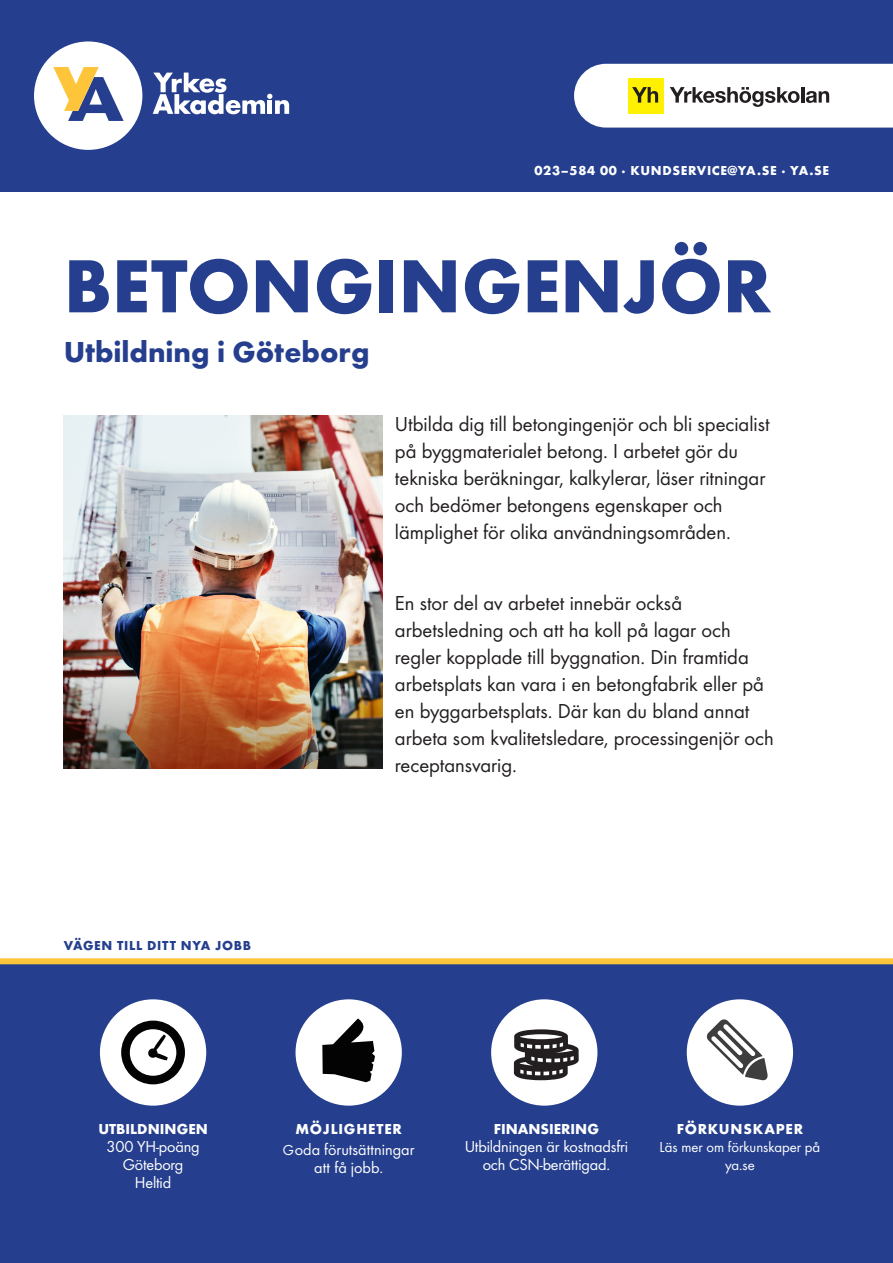
<style>
.page{position:relative;width:893px;height:1263px;background:#fff}
.page>*{position:absolute;margin:0;border:0;box-sizing:border-box;transform-origin:0 0}
.Rub1{font:700 78px "Futura";letter-spacing:-.005em;color:#253f8e}
.Underrubrik{font:700 30px "Futura";letter-spacing:-.005em;color:#253f8e}
.Ingress{font:21px/27px "Futura Boo";color:#231f20}
.Rub3{font:16.5px/18px "Futura Boo";letter-spacing:-.01em;color:#fff;text-align:center}
.Bröd1_Futura{font:15px/18px "Futura Boo";color:#fff;text-align:center}
.Rub3-2{font:700 15px "Futura";letter-spacing:.01em;color:#fff}
.Rub3-3{font:700 15px "Futura";letter-spacing:.05em;color:#fff}
.Rub3-4{font:700 13.5px "Futura";letter-spacing:.05em;color:#fff}
.Rub3-5{font:700 13.5px "Futura";letter-spacing:.05em;color:#253f8e}
.s1{font-size:15px}
</style>
<div class="page">
<div style="left:0;top:0;width:893px;height:191px;background:#253f8e"></div>
<div style="left:34px;top:41px;width:108px;height:109px;background:#fff;border-radius:50%"></div>
<svg style="left:53px;top:67px;width:71px;height:54px"></svg>
<svg style="left:153px;top:73px;width:136px;height:41px"></svg>
<div style="left:0;top:961px;width:893px;height:302px;background:#253f8e"></div>
<div style="left:0;top:958px;width:893px;height:6px;background:#fec53a"></div>
<svg style="left:574px;top:64px;width:319px;height:64px;background:#eaeadf"></svg>
<div style="left:100px;top:999px;width:106px;height:107px;background:#fff;border-radius:50%"></div>
<svg style="left:121px;top:1020px;width:64px;height:64px"></svg>
<div style="left:296px;top:999px;width:106px;height:107px;background:#fff;border-radius:50%"></div>
<svg style="left:322px;top:1018px;width:53px;height:64px"></svg>
<div style="left:491px;top:999px;width:106px;height:107px;background:#fff;border-radius:50%"></div>
<svg style="left:514px;top:1029px;width:65px;height:51px"></svg>
<div style="left:687px;top:999px;width:106px;height:107px;background:#fff;border-radius:50%"></div>
<svg style="left:706px;top:1019px;width:62px;height:62px"></svg>
<img style="left:64px;top:415px;width:318px;height:353px">
<p class="Rub3-4" style="left:534px;top:160px;width:296px">023–584 00 · KUNDSERVICE@YA.SE · YA.SE</p>
<p class="Rub1" style="left:64px;top:229px;width:709px">BETONGINGENJÖR</p>
<p class="Underrubrik" style="left:64px;top:330px;width:307px">Utbildning i Göteborg</p>
<p class="Ingress" style="left:395px;top:409px;width:376px">Utbilda dig till betongingenjör och bli specialist på byggmaterialet betong. I arbetet gör du tekniska beräkningar, kalkylerar, läser ritningar och bedömer betongens egenskaper och lämplighet för olika användningsområden.</p>
<p class="Rub3-5" style="left:64px;top:935px;width:189px">VÄGEN TILL DITT NYA JOBB</p>
<p class="Ingress" style="left:395px;top:588px;width:380px">En stor del av arbetet innebär också arbetsledning och att ha koll på lagar och regler kopplade till byggnation. Din framtida arbetsplats kan vara i en betongfabrik eller på en byggarbetsplats. Där kan du bland annat arbeta som kvalitetsledare, processingenjör och receptansvarig.</p>
<p class="Rub3-2" style="left:98px;top:1117px;width:111px">UTBILDNINGEN</p>
<p class="Rub3" style="left:106px;top:1136px;width:95px">300 YH-poäng</p>
<p class="Rub3" style="left:123px;top:1154px;width:62px">Göteborg</p>
<p class="Rub3" style="left:135px;top:1172px;width:38px">Heltid</p>
<p class="Rub3-3" style="left:295px;top:1117px;width:108px">MÖJLIGHETER</p>
<p class="Rub3" style="left:283px;top:1139px;width:133px"><span class="s1">G</span>oda förutsättningar att få jobb.</p>
<p class="Rub3-2" style="left:494px;top:1117px;width:107px">FINANSIERING</p>
<p class="Rub3" style="left:465px;top:1136px;width:165px">Utbildningen är kostnadsfri och CSN-berättigad.</p>
<p class="Rub3-3" style="left:677px;top:1117px;width:128px">FÖRKUNSKAPER</p>
<p class="Bröd1_Futura" style="left:660px;top:1137px;width:162px">Läs mer om förkunskaper på ya.se</p>
</div>
